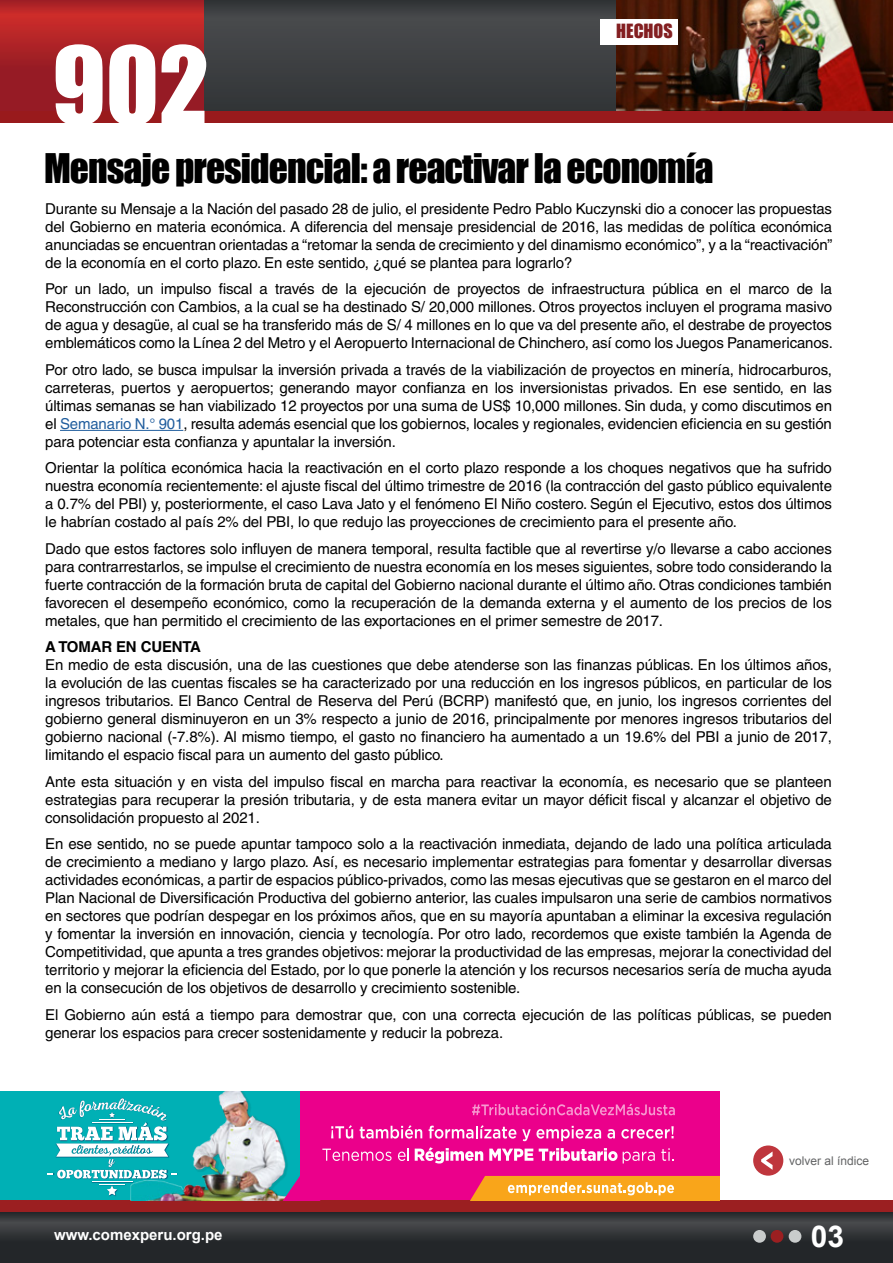
<style>
.page{position:relative;width:893px;height:1263px;background:#fff}
.page>*{position:absolute;margin:0;border:0;box-sizing:border-box;transform-origin:0 0}
.t1{font:99px "Impact";color:#fff}
.t2{font:37.5px "Impact";letter-spacing:-.025em;color:#000}
.t3{font:700 30px "Arial";color:#fff}
.t4{font:18px "Impact";color:#831f21}
.t5{font:15px/18px "Helvetica";letter-spacing:-.01em;color:#000;text-align:justify}
.t6{font:700 15px "Arial";color:#fff}
.t7{font:700 15px "Helvetica";letter-spacing:-.01em;color:#000}
.t8{font:12px "Arial";color:#636465}
.s1{color:#215e9e}
</style>
<div class="page">
<div style="left:200px;top:0;width:693px;height:123px;background:#3d3f41"></div>
<img style="left:616px;top:0;width:277px;height:111px">
<svg style="left:0;top:1212px;width:893px;height:51px;background:#2d3033"></svg>
<div style="left:0;top:1200px;width:893px;height:12px;background:#9b1f21"></div>
<div style="left:753px;top:1230px;width:13px;height:13px;background:#c9cccc;border-radius:50%"></div>
<div style="left:771px;top:1230px;width:12px;height:13px;background:#9b1f21;border-radius:50%"></div>
<div style="left:789px;top:1230px;width:12px;height:13px;background:#c9cccc;border-radius:50%"></div>
<div style="left:753px;top:1145px;width:30px;height:31px;background:#bf363d;border-radius:50%"></div>
<svg style="left:761px;top:1152px;width:11px;height:18px"></svg>
<svg style="left:0;top:0;width:203px;height:111px;background:#a72026"></svg>
<div style="left:0;top:111px;width:893px;height:12px;background:#991a1c"></div>
<div style="left:600px;top:19px;width:78px;height:25px;background:#fff"></div>
<hr style="left:60px;top:430px;width:123px;height:1px;background:#215e9e">
<div style="left:0;top:1091px;width:361px;height:109px;background:#00b0b5"></div>
<img style="left:130px;top:1091px;width:158px;height:109px">
<div style="left:300px;top:1091px;width:420px;height:109px;background:#eb008b"></div>
<svg style="left:331px;top:1125px;width:22px;height:13px"></svg>
<svg style="left:360px;top:1125px;width:62px;height:13px"></svg>
<svg style="left:429px;top:1125px;width:87px;height:13px"></svg>
<svg style="left:522px;top:1126px;width:79px;height:15px"></svg>
<svg style="left:607px;top:1129px;width:8px;height:9px"></svg>
<svg style="left:621px;top:1126px;width:53px;height:12px"></svg>
<svg style="left:322px;top:1148px;width:70px;height:13px"></svg>
<svg style="left:398px;top:1148px;width:11px;height:13px"></svg>
<svg style="left:415px;top:1147px;width:68px;height:16px"></svg>
<svg style="left:489px;top:1148px;width:44px;height:13px"></svg>
<svg style="left:539px;top:1148px;width:78px;height:13px"></svg>
<svg style="left:623px;top:1151px;width:32px;height:12px"></svg>
<svg style="left:661px;top:1148px;width:13px;height:13px"></svg>
<svg style="left:472px;top:1103px;width:203px;height:12px"></svg>
<svg style="left:282px;top:1173px;width:18px;height:27px"></svg>
<svg style="left:470px;top:1176px;width:250px;height:24px;background:#f9aa39"></svg>
<img style="left:130px;top:1095px;width:45px;height:3px">
<img style="left:58px;top:1178px;width:110px;height:4px">
<img style="left:92px;top:1181px;width:41px;height:15px">
<hr style="left:92px;top:1181px;width:40px;height:1px;background:#fff">
<svg style="left:99px;top:1184px;width:26px;height:11px"></svg>
<svg style="left:47px;top:1098px;width:130px;height:80px"></svg>
<h1 class="t1" style="left:52px;top:8px;width:158px">902</h1>
<p class="t4" style="left:616px;top:17px;width:58px">HECHOS</p>
<h2 class="t2" style="left:44px;top:139px;width:671px">Mensaje presidencial: a reactivar la economía</h2>
<p class="t5" style="left:45px;top:200px;width:789px">Durante su Mensaje a la Nación del pasado 28 de julio, el presidente Pedro Pablo Kuczynski dio a conocer las propuestas del Gobierno en materia económica. A diferencia del mensaje presidencial de 2016, las medidas de política económica anunciadas se encuentran orientadas a “retomar la senda de crecimiento y del dinamismo económico”, y a la “reactivación” de la economía en el corto plazo. En este sentido, ¿qué se plantea para lograrlo?</p>
<p class="t5" style="left:45px;top:280px;width:789px">Por un lado, un impulso fiscal a través de la ejecución de proyectos de infraestructura pública en el marco de la Reconstrucción con Cambios, a la cual se ha destinado S/ 20,000 millones. Otros proyectos incluyen el programa masivo de agua y desagüe, al cual se ha transferido más de S/ 4 millones en lo que va del presente año, el destrabe de proyectos emblemáticos como la Línea 2 del Metro y el Aeropuerto Internacional de Chinchero, así como los Juegos Panamericanos.</p>
<p class="t5" style="left:45px;top:361px;width:788px">Por otro lado, se busca impulsar la inversión privada a través de la viabilización de proyectos en minería, hidrocarburos, carreteras, puertos y aeropuertos; generando mayor confianza en los inversionistas privados. En ese sentido, en las últimas semanas se han viabilizado 12 proyectos por una suma de US$ 10,000 millones. Sin duda, y como discutimos en el <span class="s1">Semanario N.° 901</span>, resulta además esencial que los gobiernos, locales y regionales, evidencien eficiencia en su gestión para potenciar esta confianza y apuntalar la inversión.</p>
<p class="t5" style="left:45px;top:459px;width:788px">Orientar la política económica hacia la reactivación en el corto plazo responde a los choques negativos que ha sufrido nuestra economía recientemente: el ajuste fiscal del último trimestre de 2016 (la contracción del gasto público equivalente a 0.7% del PBI) y, posteriormente, el caso Lava Jato y el fenómeno El Niño costero. Según el Ejecutivo, estos dos últimos le habrían costado al país 2% del PBI, lo que redujo las proyecciones de crecimiento para el presente año.</p>
<p class="t5" style="left:45px;top:540px;width:788px">Dado que estos factores solo influyen de manera temporal, resulta factible que al revertirse y/o llevarse a cabo acciones para contrarrestarlos, se impulse el crecimiento de nuestra economía en los meses siguientes, sobre todo considerando la fuerte contracción de la formación bruta de capital del Gobierno nacional durante el último año. Otras condiciones también favorecen el desempeño económico, como la recuperación de la demanda externa y el aumento de los precios de los metales, que han permitido el crecimiento de las exportaciones en el primer semestre de 2017.</p>
<p class="t7" style="left:45px;top:638px;width:157px">A TOMAR EN CUENTA</p>
<p class="t5" style="left:45px;top:656px;width:788px">En medio de esta discusión, una de las cuestiones que debe atenderse son las finanzas públicas. En los últimos años, la evolución de las cuentas fiscales se ha caracterizado por una reducción en los ingresos públicos, en particular de los ingresos tributarios. El Banco Central de Reserva del Perú (BCRP) manifestó que, en junio, los ingresos corrientes del gobierno general disminuyeron en un 3% respecto a junio de 2016, principalmente por menores ingresos tributarios del gobierno nacional (-7.8%). Al mismo tiempo, el gasto no financiero ha aumentado a un 19.6% del PBI a junio de 2017, limitando el espacio fiscal para un aumento del gasto público.</p>
<p class="t5" style="left:45px;top:773px;width:788px">Ante esta situación y en vista del impulso fiscal en marcha para reactivar la economía, es necesario que se planteen estrategias para recuperar la presión tributaria, y de esta manera evitar un mayor déficit fiscal y alcanzar el objetivo de consolidación propuesto al 2021.</p>
<p class="t5" style="left:45px;top:835px;width:788px">En ese sentido, no se puede apuntar tampoco solo a la reactivación inmediata, dejando de lado una política articulada de crecimiento a mediano y largo plazo. Así, es necesario implementar estrategias para fomentar y desarrollar diversas actividades económicas, a partir de espacios público-privados, como las mesas ejecutivas que se gestaron en el marco del Plan Nacional de Diversificación Productiva del gobierno anterior, las cuales impulsaron una serie de cambios normativos en sectores que podrían despegar en los próximos años, que en su mayoría apuntaban a eliminar la excesiva regulación y fomentar la inversión en innovación, ciencia y tecnología. Por otro lado, recordemos que existe también la Agenda de Competitividad, que apunta a tres grandes objetivos: mejorar la productividad de las empresas, mejorar la conectividad del territorio y mejorar la eficiencia del Estado, por lo que ponerle la atención y los recursos necesarios sería de mucha ayuda en la consecución de los objetivos de desarrollo y crecimiento sostenible.</p>
<p class="t5" style="left:45px;top:1006px;width:788px">El Gobierno aún está a tiempo para demostrar que, con una correcta ejecución de las políticas públicas, se pueden generar los espacios para crecer sostenidamente y reducir la pobreza.</p>
<p class="t6" style="left:54px;top:1225px;width:170px">www.comexperu.org.pe</p>
<p class="t8" style="left:789px;top:1153px;width:82px">volver al índice</p>
<h3 class="t3" style="left:811px;top:1216px;width:35px">03</h3>
</div>
